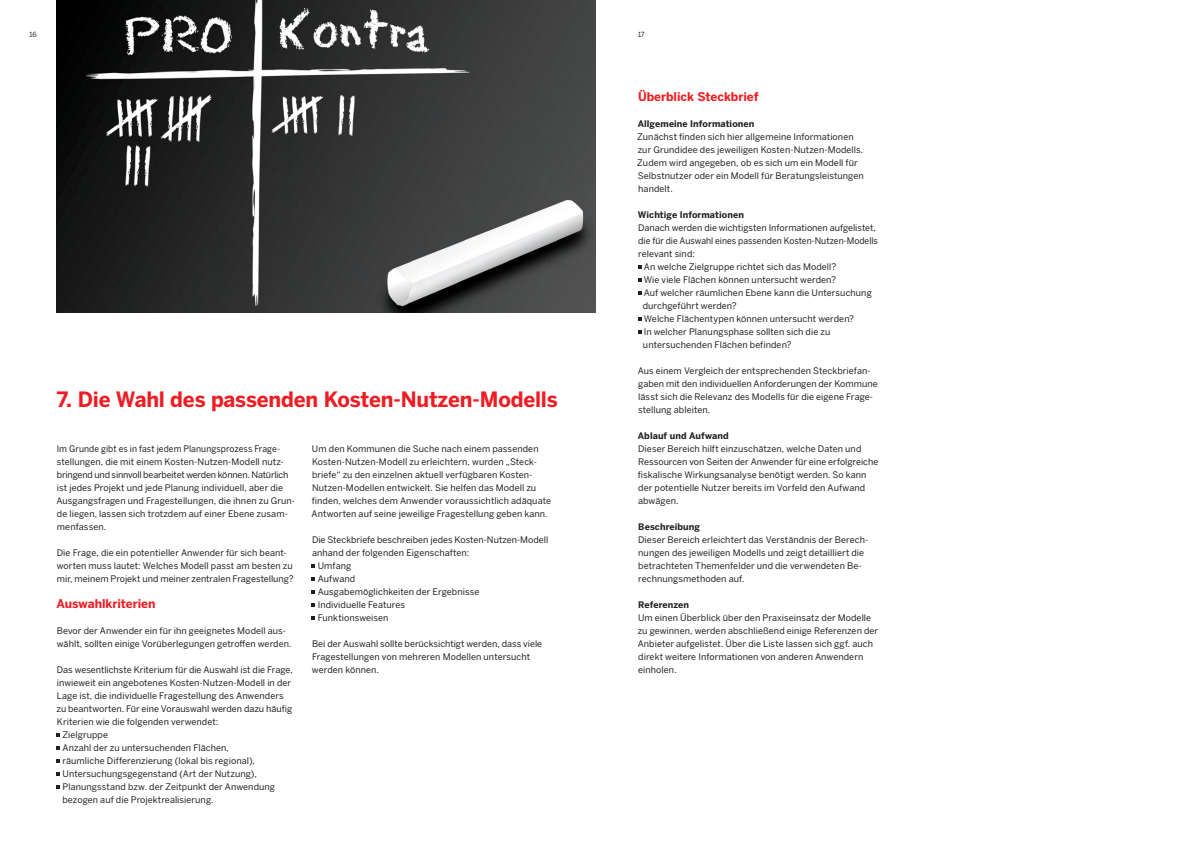
<style>
.page{position:relative;width:1191px;height:842px;background:#fff}
.page>*{position:absolute;margin:0;border:0;box-sizing:border-box;transform-origin:0 0}
.t1{font:700 21px "Benton Sans";letter-spacing:-.01em;color:#ee1d23}
.t2{font:700 12px "Benton Sans";letter-spacing:-.005em;color:#ee1d23}
.t3{font:9px/13px "Benton Sans";letter-spacing:.005em;color:#231f20}
.t4{font:9px/13px "Benton Sans";letter-spacing:.005em;color:#231f20;scale:.95 1}
.t5{font:700 9px "Benton Sans";letter-spacing:.005em;color:#231f20}
.t6{font:7px "Benton Sans";color:#231f20}
</style>
<div class="page">
<img style="left:57px;top:0;width:538px;height:313px">
<p class="t6" style="left:30px;top:30px;width:9px">16</p>
<p class="t6" style="left:638px;top:30px;width:8px">17</p>
<h1 class="t1" style="left:57px;top:387px;width:502px">7. Die Wahl des passenden Kosten-Nutzen-Modells</h1>
<p class="t3" style="left:311px;top:442px;width:241px">Um den Kommunen die Suche nach einem passenden Kosten-Nutzen-Modell zu erleichtern, wurden „Steck&shy;briefe“ zu den einzelnen aktuell verfügbaren Kosten-Nutzen-Modellen entwickelt. Sie helfen das Modell zu finden, welches dem Anwender voraussichtlich adäquate Antworten auf seine jeweilige Fragestellung geben kann.</p>
<p class="t3" style="left:312px;top:533px;width:238px">Die Steckbriefe beschreiben jedes Kosten-Nutzen-Modell</p>
<p class="t3" style="left:312px;top:546px;width:159px">anhand der folgenden Eigenschaften:</p>
<p class="t3" style="left:318px;top:559px;width:35px">Umfang</p>
<p class="t3" style="left:318px;top:572px;width:39px">Aufwand</p>
<p class="t3" style="left:318px;top:585px;width:163px">Ausgabemöglichkeiten der Ergebnisse</p>
<p class="t3" style="left:318px;top:598px;width:89px">Individuelle Features</p>
<p class="t3" style="left:318px;top:611px;width:72px">Funktionsweisen</p>
<p class="t3" style="left:312px;top:637px;width:232px">Bei der Auswahl sollte berücksichtigt werden, dass viele<br>Fragestellungen von mehreren Modellen untersucht werden können.</p>
<p class="t4" style="left:56px;top:442px;width:253px">Im Grunde gibt es in fast jedem Planungsprozess Frage&shy;stellungen, die mit einem Kosten-Nutzen-Modell nutz&shy;bringend und sinnvoll bearbeitet werden können. Natürlich ist jedes Projekt und jede Planung individuell, aber die Ausgangsfragen und Fragestellungen, die ihnen zu Grun&shy;de liegen, lassen sich trotzdem auf einer Ebene zusam&shy;menfassen.</p>
<p class="t3" style="left:57px;top:546px;width:238px">Die Frage, die ein potentieller Anwender für sich beant&shy;worten muss lautet: Welches Modell passt am besten zu mir, meinem Projekt und meiner zentralen Fragestellung?</p>
<h2 class="t2" style="left:56px;top:596px;width:101px">Auswahlkriterien</h2>
<p class="t3" style="left:57px;top:624px;width:236px">Bevor der Anwender ein für ihn geeignetes Modell aus&shy;wählt, sollten einige Vorüberlegungen getroffen werden.</p>
<p class="t3" style="left:57px;top:663px;width:237px">Das wesentlichste Kriterium für die Auswahl ist die Frage,</p>
<p class="t3" style="left:57px;top:676px;width:236px">inwieweit ein angebotenes Kosten-Nutzen-Modell in der</p>
<p class="t3" style="left:57px;top:689px;width:228px">Lage ist, die individuelle Fragestellung des Anwenders</p>
<p class="t3" style="left:56px;top:702px;width:237px">zu beantworten. Für eine Vorauswahl werden dazu häufig</p>
<p class="t3" style="left:57px;top:715px;width:163px">Kriterien wie die folgenden verwendet:</p>
<p class="t3" style="left:62px;top:728px;width:47px">Zielgruppe</p>
<p class="t3" style="left:62px;top:741px;width:168px">Anzahl der zu untersuchenden Flächen,</p>
<p class="t3" style="left:62px;top:754px;width:194px">räumliche Differenzierung (lokal bis regional),</p>
<p class="t3" style="left:62px;top:767px;width:196px">Untersuchungsgegenstand (Art der Nutzung),</p>
<p class="t3" style="left:62px;top:780px;width:214px">Planungsstand bzw. der Zeitpunkt der Anwendung</p>
<p class="t3" style="left:62px;top:793px;width:153px">bezogen auf die Projektrealisierung.</p>
<h2 class="t2" style="left:638px;top:89px;width:122px">Überblick Steckbrief</h2>
<p class="t5" style="left:638px;top:118px;width:118px">Allgemeine Informationen</p>
<p class="t3" style="left:637px;top:130px;width:228px">Zunächst finden sich hier allgemeine Informationen zur Grundidee des jeweiligen Kosten-Nutzen-Modells.<br>Zudem wird angegeben, ob es sich um ein Modell für Selbstnutzer oder ein Modell für Beratungsleistungen handelt.</p>
<p class="t5" style="left:638px;top:209px;width:108px">Wichtige Informationen</p>
<p class="t3" style="left:638px;top:221px;width:239px">Danach werden die wichtigsten Informationen aufgelistet,</p>
<p class="t3" style="left:638px;top:234px;width:241px">die für die Auswahl eines passenden Kosten-Nutzen-Modells</p>
<p class="t3" style="left:638px;top:247px;width:58px">relevant sind:</p>
<p class="t3" style="left:644px;top:260px;width:194px">An welche Zielgruppe richtet sich das Modell?</p>
<p class="t3" style="left:644px;top:273px;width:194px">Wie viele Flächen können untersucht werden?</p>
<p class="t3" style="left:644px;top:286px;width:229px">Auf welcher räumlichen Ebene kann die Untersuchung</p>
<p class="t3" style="left:643px;top:299px;width:95px">durchgeführt werden?</p>
<p class="t3" style="left:644px;top:312px;width:212px">Welche Flächentypen können untersucht werden?</p>
<p class="t3" style="left:644px;top:325px;width:188px">In welcher Planungsphase sollten sich die zu</p>
<p class="t3" style="left:643px;top:338px;width:150px">untersuchenden Flächen befinden?</p>
<p class="t3" style="left:637px;top:364px;width:241px">Aus einem Vergleich der entsprechenden Steckbriefan&shy;gaben mit den individuellen Anforderungen der Kommune lässt sich die Relevanz des Modells für die eigene Frage&shy;stellung ableiten.</p>
<p class="t5" style="left:638px;top:430px;width:92px">Ablauf und Aufwand</p>
<p class="t3" style="left:638px;top:442px;width:242px">Dieser Bereich hilft einzuschätzen, welche Daten und Ressourcen von Seiten der Anwender für eine erfolgreiche fiskalische Wirkungsanalyse benötigt werden. So kann der potentielle Nutzer bereits im Vorfeld den Aufwand abwägen.</p>
<p class="t5" style="left:638px;top:521px;width:63px">Beschreibung</p>
<p class="t3" style="left:638px;top:533px;width:232px">Dieser Bereich erleichtert das Verständnis der Berech&shy;nungen des jeweiligen Modells und zeigt detailliert die betrachteten Themenfelder und die verwendeten Be&shy;rechnungsmethoden auf.</p>
<p class="t5" style="left:638px;top:599px;width:52px">Referenzen</p>
<p class="t3" style="left:637px;top:611px;width:242px">Um einen Überblick über den Praxiseinsatz der Modelle zu gewinnen, werden abschließend einige Referenzen der Anbieter aufgelistet. Über die Liste lassen sich ggf. auch direkt weitere Informationen von anderen Anwendern einholen.</p>
</div>
